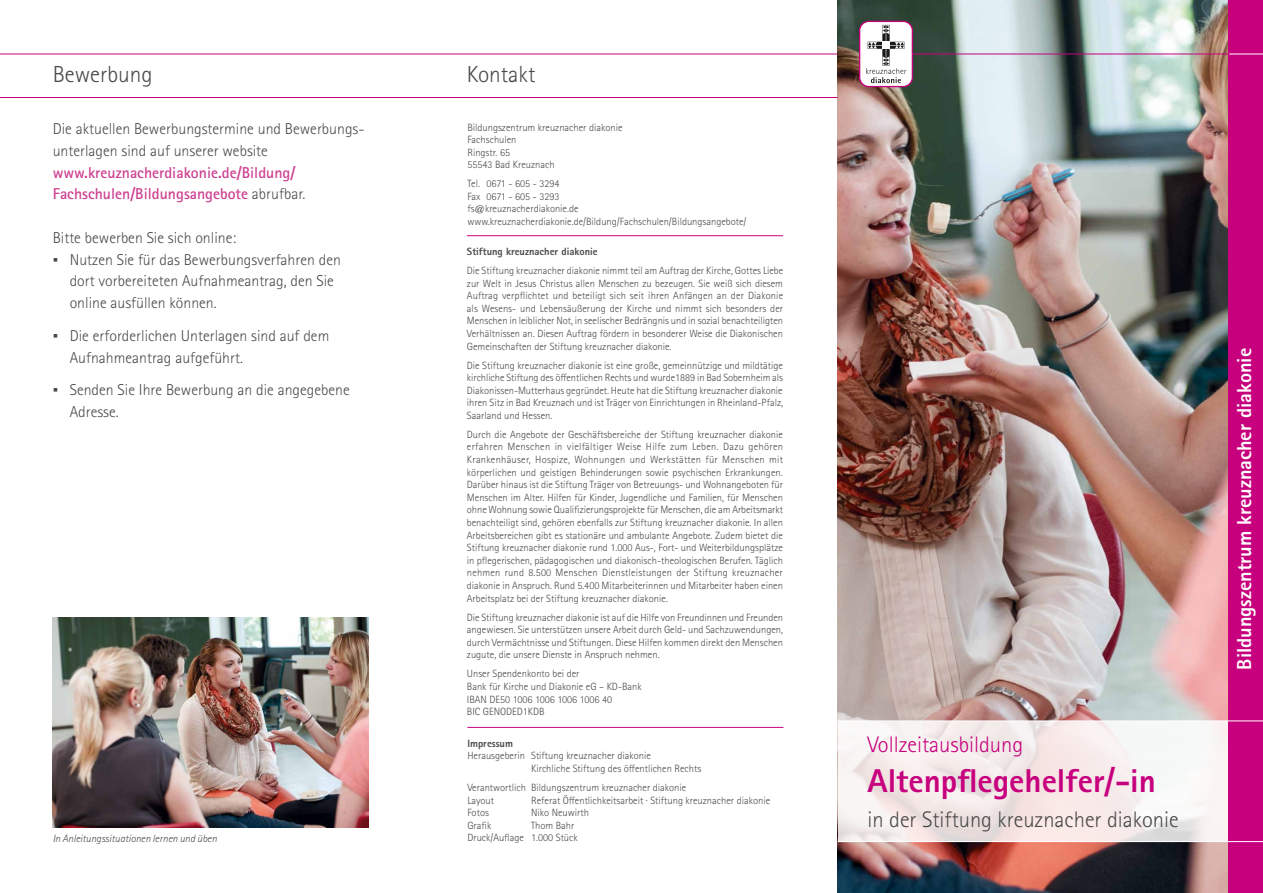
<style>
.page{position:relative;width:1263px;height:893px;background:#fff}
.page>*{position:absolute;margin:0;border:0;box-sizing:border-box;transform-origin:0 0}
.t1{font:800 33px "Rotis Sans Serif Pro";color:#c7007e}
.t2{font:300 23.25px "Rotis Sans Serif Pro";color:#494948}
.t3{font:300 22.5px "Rotis Sans Serif Pro";color:#494948}
.t4{font:300 22.5px "Rotis Sans Serif Pro";color:#c7007e}
.t5{font:800 20.25px "Rotis Sans Serif Pro";color:#fff}
.t6{font:300 15.75px/21.8px "Rotis Sans Serif Pro";color:#494948}
.t7{font:700 15.75px/21.8px "Rotis Sans Serif Pro";color:#ce4191}
.t8{font:300 10.5px/12.6px "Rotis Sans Serif Pro";color:#494948}
.t9{font:italic 300 10.5px "Rotis Sans Serif Pro";color:#494948}
.t10{font:800 10.5px "Rotis Sans Serif Pro";color:#494948}
.s1{font-weight:300;color:#494948}
.s2{font-family:"Arial";font-weight:400}
</style>
<div class="page">
<hr style="left:0;top:54px;width:845px;height:1px;background:#c7007e">
<img style="left:838px;top:0;width:391px;height:893px">
<svg style="left:838px;top:721px;width:391px;height:120px;fill:#f6ecec"></svg>
<div style="left:1229px;top:0;width:34px;height:893px;background:#c7007e"></div>
<hr style="left:838px;top:720px;width:425px;height:1px;background:#fff">
<hr style="left:838px;top:841px;width:425px;height:1px;background:#fff">
<hr style="left:0;top:97px;width:838px;height:1px;background:#c7007e">
<hr style="left:886px;top:54px;width:362px;height:1px;background:#c7007e">
<svg style="left:859px;top:21px;width:54px;height:66px"></svg>
<hr style="left:1229px;top:54px;width:34px;height:1px;background:#fff">
<img style="left:53px;top:618px;width:316px;height:209px">
<hr style="left:467px;top:727px;width:316px;height:1px;background:#c7007e">
<hr style="left:467px;top:235px;width:316px;height:1px;background:#c7007e">
<h2 class="t2" style="left:53px;top:61px;width:101px">Bewerbung</h2>
<h2 class="t2" style="left:467px;top:61px;width:70px">Kontakt</h2>
<h3 class="t6" style="left:53px;top:118px;width:313px">Die aktuellen Bewerbungstermine und Bewerbungs&shy;unterlagen sind auf unserer website</h3>
<h3 class="t7" style="left:53px;top:161px;width:254px">www.kreuznacherdiakonie.de/Bildung/<br>Fachschulen/Bildungsangebote <span class="s1">abrufbar.</span></h3>
<h3 class="t6" style="left:53px;top:227px;width:185px">Bitte bewerben Sie sich online:</h3>
<h3 class="t6" style="left:70px;top:249px;width:273px;text-indent:-17px"><span class="s2">▪</span> Nutzen Sie für das Bewerbungsverfahren den dort vorbereiteten Aufnahmeantrag, den Sie online ausfüllen können.</h3>
<h3 class="t6" style="left:70px;top:325px;width:261px;text-indent:-17px"><span class="s2">▪</span> Die erforderlichen Unterlagen sind auf dem<br>Aufnahmeantrag aufgeführt.</h3>
<h3 class="t6" style="left:70px;top:379px;width:282px;text-indent:-17px"><span class="s2">▪</span> Senden Sie Ihre Bewerbung an die angegebene<br>Adresse.</h3>
<p class="t9" style="left:53px;top:832px;width:166px">In Anleitungssituationen lernen und üben</p>
<p class="t8" style="left:467px;top:121px;width:157px">Bildungszentrum kreuznacher diakonie<br>Fachschulen<br>Ringstr. 65<br>55543 Bad Kreuznach</p>
<p class="t8" style="left:467px;top:178px;width:281px">Tel. 0671 - 605 - 3294<br>Fax 0671 - 605 - 3293<br>fs@kreuznacherdiakonie.de www.kreuznacherdiakonie.de/Bildung/Fachschulen/Bildungsangebote/</p>
<p class="t10" style="left:467px;top:245px;width:132px">Stiftung kreuznacher diakonie</p>
<p class="t8" style="left:467px;top:264px;width:318px;text-align:justify">Die Stiftung kreuznacher diakonie nimmt teil am Auftrag der Kirche, Gottes Liebe zur Welt in Jesus Christus allen Menschen zu bezeugen. Sie weiß sich diesem Auftrag verpflichtet und beteiligt sich seit ihren Anfängen an der Diakonie als Wesens- und Lebensäußerung der Kirche und nimmt sich besonders der Menschen in leiblicher Not, in seelischer Bedrängnis und in sozial benachteiligten Verhältnissen an. Diesen Auftrag fördern in besonderer Weise die Diakonischen Gemeinschaften der Stiftung kreuznacher diakonie.</p>
<p class="t8" style="left:467px;top:359px;width:318px;text-align:justify">Die Stiftung kreuznacher diakonie ist eine große, gemeinnützige und mildtätige kirchliche Stiftung des öffentlichen Rechts und wurde1889 in Bad Sobernheim als Diakonissen-Mutterhaus gegründet. Heute hat die Stiftung kreuznacher diakonie ihren Sitz in Bad Kreuznach und ist Träger von Einrichtungen in Rheinland-Pfalz, Saarland und Hessen.</p>
<p class="t8" style="left:467px;top:428px;width:318px;text-align:justify">Durch die Angebote der Geschäftsbereiche der Stiftung kreuznacher diakonie erfahren Menschen in vielfältiger Weise Hilfe zum Leben. Dazu gehören Krankenhäuser, Hospize, Wohnungen und Werkstätten für Menschen mit körperlichen und geistigen Behinderungen sowie psychischen Erkrankungen.<br>Darüber hinaus ist die Stiftung Träger von Betreuungs- und Wohnangeboten für Menschen im Alter. Hilfen für Kinder, Jugendliche und Familien, für Menschen ohne Wohnung sowie Qualifizierungsprojekte für Menschen, die am Arbeitsmarkt benachteiligt sind, gehören ebenfalls zur Stiftung kreuznacher diakonie. In allen Arbeitsbereichen gibt es stationäre und ambulante Angebote. Zudem bietet die Stiftung kreuznacher diakonie rund 1.000 Aus-, Fort- und Weiterbildungsplätze in pflegerischen, pädagogischen und diakonisch-theologischen Berufen. Täglich nehmen rund 8.500 Menschen Dienstleistungen der Stiftung kreuznacher diakonie in Anspruch. Rund 5.400 Mitarbeiterinnen und Mitarbeiter haben einen Arbeitsplatz bei der Stiftung kreuznacher diakonie.</p>
<p class="t8" style="left:467px;top:611px;width:318px;text-align:justify">Die Stiftung kreuznacher diakonie ist auf die Hilfe von Freundinnen und Freunden angewiesen. Sie unterstützen unsere Arbeit durch Geld- und Sachzuwendungen, durch Vermächtnisse und Stiftungen. Diese Hilfen kommen direkt den Menschen zugute, die unsere Dienste in Anspruch nehmen.</p>
<p class="t8" style="left:467px;top:668px;width:176px">Unser Spendenkonto bei der<br>Bank für Kirche und Diakonie eG – KD-Bank<br>IBAN DE50 1006 1006 1006 1006 40<br>BIC GENODED1KDB</p>
<p class="t10" style="left:467px;top:737px;width:47px">Impressum</p>
<p class="t8" style="left:531px;top:750px;width:172px;text-indent:-64px">Herausgeberin Stiftung kreuznacher diakonie<br>Kirchliche Stiftung des öffentlichen Rechts</p>
<p class="t8" style="left:467px;top:781px;width:220px">Verantwortlich Bildungszentrum kreuznacher diakonie<br>Layout</p>
<p class="t8" style="left:531px;top:794px;width:240px">Referat Öffentlichkeitsarbeit · Stiftung kreuznacher diakonie</p>
<p class="t8" style="left:467px;top:806px;width:23px">Fotos</p>
<p class="t8" style="left:531px;top:806px;width:59px">Niko Neuwirth</p>
<p class="t8" style="left:467px;top:819px;width:25px">Grafik</p>
<p class="t8" style="left:467px;top:819px;width:112px;text-indent:64px">Thom Bahr<br>Druck/Auflage 1.000 Stück</p>
<h3 class="t4" style="left:867px;top:731px;width:157px">Vollzeitausbildung</h3>
<h1 class="t1" style="left:867px;top:759px;width:290px">Altenpflegehelfer/-in</h1>
<h3 class="t3" style="left:867px;top:806px;width:313px">in der Stiftung kreuznacher diakonie</h3>
<h3 class="t5" style="left:1231px;top:670px;width:323px;rotate:-90deg">Bildungszentrum kreuznacher diakonie</h3>
</div>
